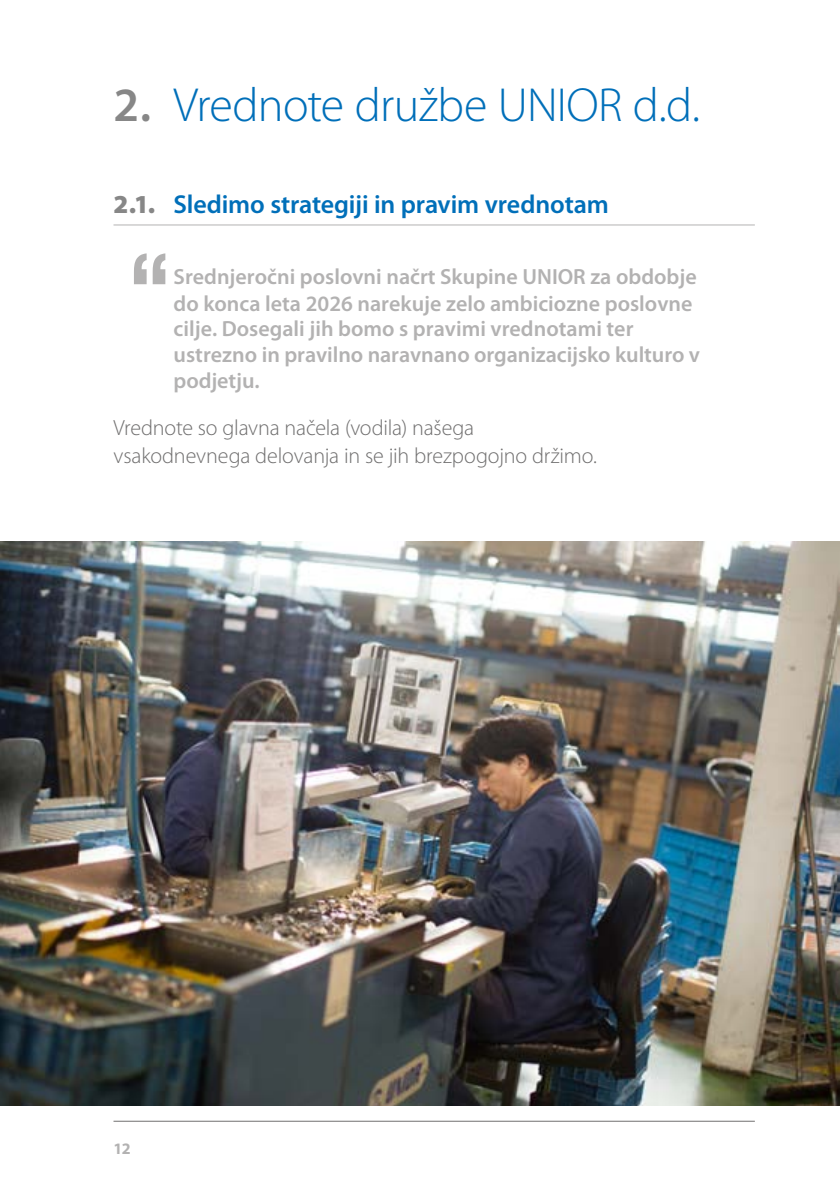
<style>
.page{position:relative;width:840px;height:1191px;background:#fff}
.page>*{position:absolute;margin:0;border:0;box-sizing:border-box;transform-origin:0 0}
.naslov1_nr{font:300 48px "Myriad Pro";letter-spacing:-.015em;color:#006fb9}
.podnaslovi1{font:600 26px "Myriad Pro";letter-spacing:-.005em;color:#006fb9}
.uvod_text{font:600 22px/26px "Myriad Pro";color:#b3b2b2}
.text1{font:300 22px/28px "Myriad Pro";letter-spacing:-.01em;color:#706f6f}
.t1{font:700 16px "Myriad Pro";color:#b3b2b2}
.s1{font-weight:600;color:#878787}
.s2{font-weight:900;color:#878787}
</style>
<div class="page">
<hr style="left:113px;top:1120px;width:641px;height:1px;background:#706f6f">
<hr style="left:113px;top:224px;width:641px;height:1px;background:#b3b2b2">
<svg style="left:134px;top:253px;width:31px;height:31px"></svg>
<img style="left:0;top:541px;width:839px;height:565px">
<p class="naslov1_nr" style="left:113px;top:76px;width:588px"><span class="s1">2.</span> Vrednote družbe UNIOR d.d.</p>
<p class="podnaslovi1" style="left:113px;top:190px;width:496px"><span class="s2">2.1.</span> Sledimo strategiji in pravim vrednotam</p>
<p class="uvod_text" style="left:173px;top:264px;width:524px;line-height:27px">Srednjeročni poslovni načrt Skupine UNIOR za obdobje do konca leta 2026 narekuje zelo ambiciozne poslovne</p>
<p class="uvod_text" style="left:173px;top:316px;width:527px">cilje. Dosegali jih bomo s pravimi vrednotami ter ustrezno in pravilno naravnano organizacijsko kulturo v podjetju.</p>
<p class="text1" style="left:113px;top:414px;width:485px">Vrednote so glavna načela (vodila) našega vsakodnevnega delovanja in se jih brezpogojno držimo.</p>
<p class="t1" style="left:113px;top:1140px;width:19px">12</p>
</div>
